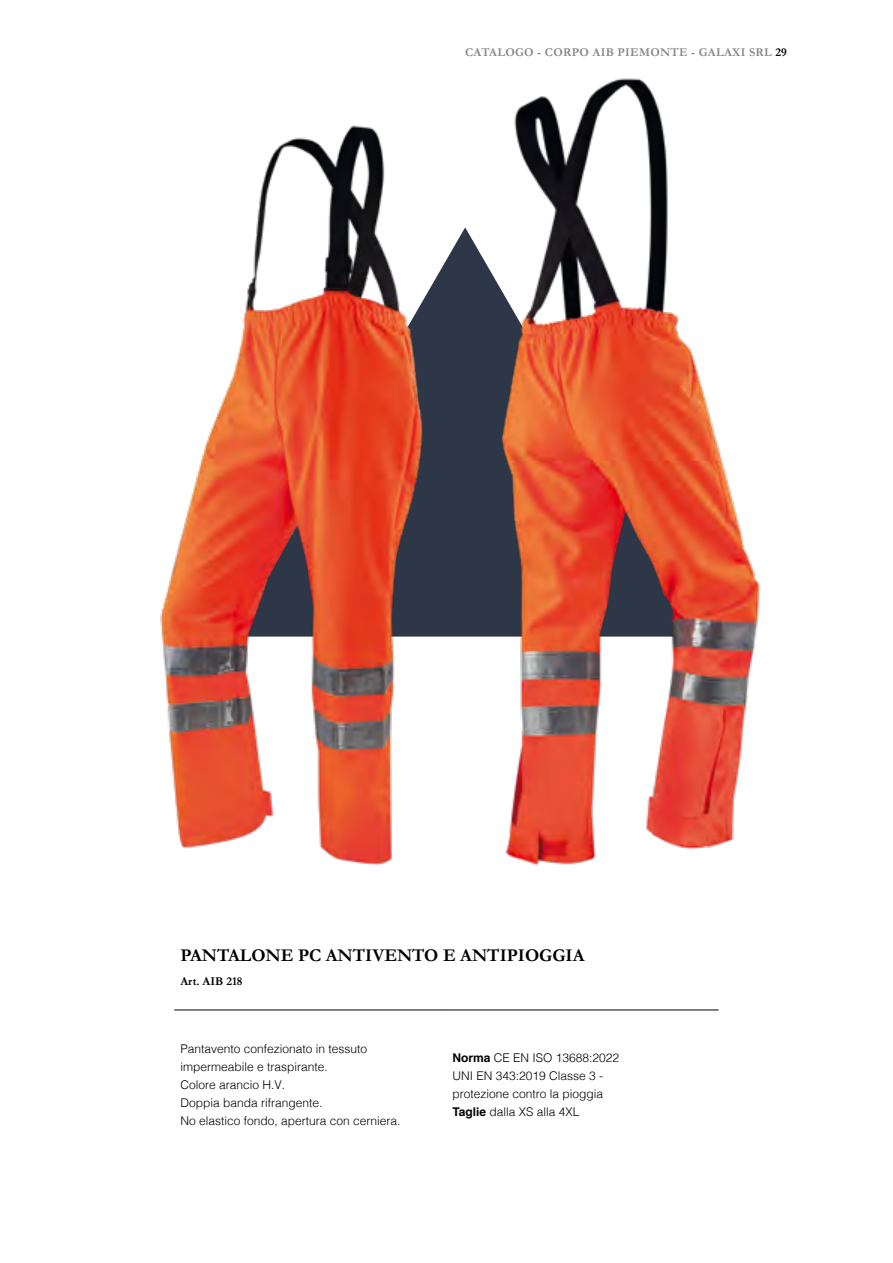
<style>
.page{position:relative;width:893px;height:1263px;background:#fff}
.page>*{position:absolute;margin:0;border:0;box-sizing:border-box;transform-origin:0 0}
.t1{font:700 18px "Garamond";color:#000}
.t2{font:300 12px/18px "Helvetica";color:#000}
.t3{font:700 12px "Garamond";letter-spacing:.025em;color:#87888a}
.t4{font:700 12px "Garamond";color:#000}
.s1{color:#000}
.s2{font-weight:700}
</style>
<div class="page">
<hr style="left:174px;top:1010px;width:272px;height:1px;background:#000">
<hr style="left:446px;top:1010px;width:273px;height:1px;background:#000">
<img style="left:160px;top:125px;width:256px;height:741px">
<img style="left:416px;top:78px;width:344px;height:788px">
<p class="t3" style="left:465px;top:44px;width:323px">CATALOGO - CORPO AIB PIEMONTE - GALAXI SRL <span class="s1">29</span></p>
<h1 class="t1" style="left:180px;top:943px;width:406px">PANTALONE PC ANTIVENTO E ANTIPIOGGIA</h1>
<p class="t4" style="left:180px;top:973px;width:64px">Art. AIB 218</p>
<p class="t2" style="left:180px;top:1038px;width:222px">Pantavento confezionato in tessuto impermeabile e traspirante.<br>Colore arancio H.V.<br>Doppia banda rifrangente.<br>No elastico fondo, apertura con cerniera.</p>
<p class="t2" style="left:452px;top:1048px;width:168px"><span class="s2">Norma</span> CE EN ISO 13688:2022<br>UNI EN 343:2019 Classe 3 - protezione contro la pioggia<br><span class="s2">Taglie</span> dalla XS alla 4XL</p>
</div>
